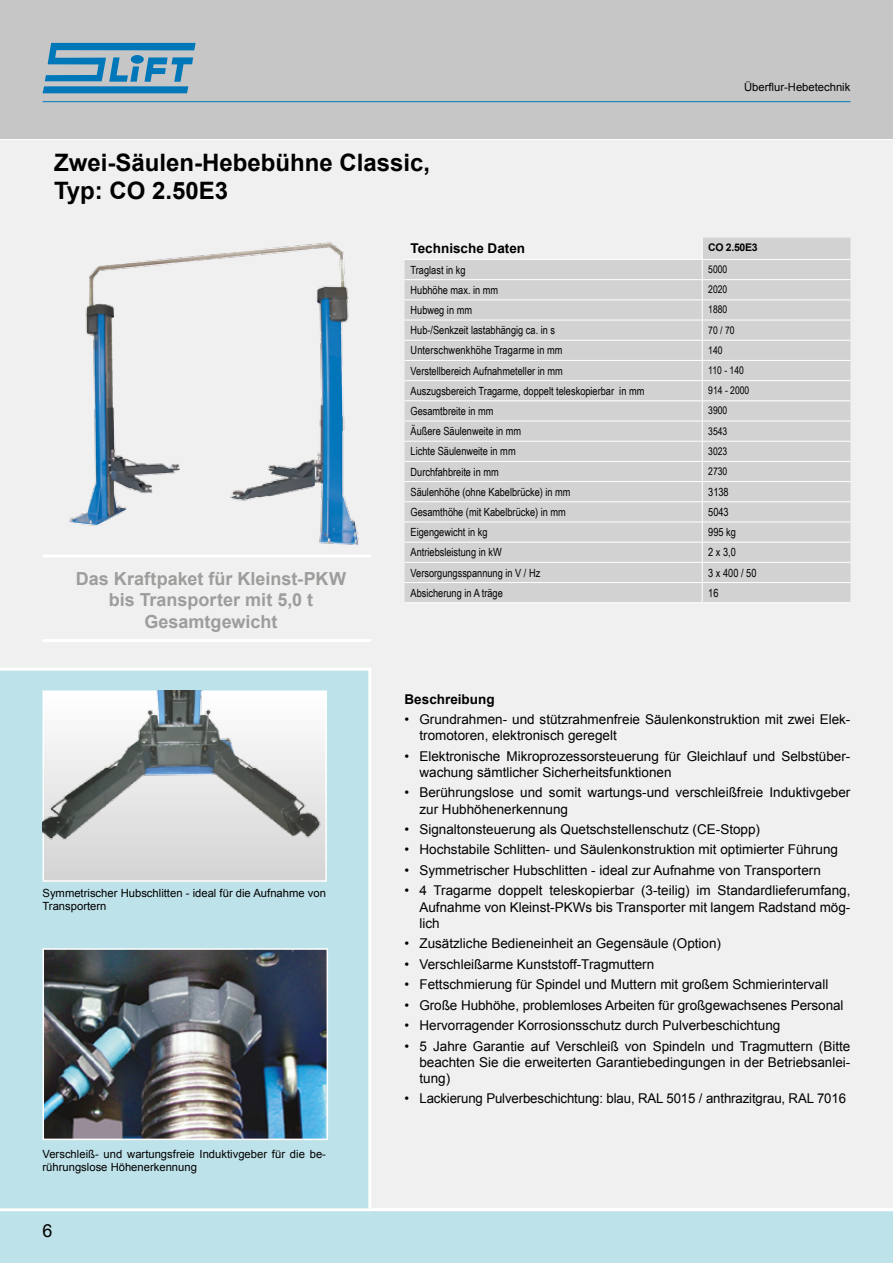
<style>
.page{position:relative;width:893px;height:1263px;background:#fff}
.page>*{position:absolute;margin:0;border:0;box-sizing:border-box;transform-origin:0 0}
.t1{font:700 24px/28.8px "Arial";color:#000}
.t2{font:700 18px/21.6px "Arial";color:#9d9d9c;text-align:center}
.t3{font:18px "Arial";color:#000}
.t4{font:13.5px/16.2px "Arial";color:#000}
.t5{font:700 13.5px "Arial";color:#000}
.t6{font:11.25px "Arial Narrow";color:#000}
.t7{font:11.25px/13.5px "Arial";color:#000}
.t8{font:10.5px "Arial Narrow";color:#000}
.t9{font:700 10.5px "Arial";letter-spacing:-.03em;color:#000}
</style>
<div class="page">
<div style="left:0;top:118px;width:893px;height:1102px;background:#f0f0f0"></div>
<div style="left:0;top:1209px;width:893px;height:54px;background:#bee2e9"></div>
<hr style="left:0;top:137px;width:893px;height:3px;background:#fff">
<div style="left:0;top:0;width:893px;height:139px;background:#c6c6c6"></div>
<svg style="left:43px;top:43px;width:153px;height:50px"></svg>
<hr style="left:43px;top:101px;width:807px;height:1px;background:#0077b9">
<hr style="left:0;top:1208px;width:893px;height:3px;background:#fff">
<div style="left:0;top:668px;width:371px;height:541px;background:#bee2e9"></div>
<hr style="left:43px;top:554px;width:328px;height:3px;background:#fff">
<hr style="left:43px;top:639px;width:328px;height:3px;background:#fff">
<img style="left:69px;top:242px;width:290px;height:303px">
<div style="left:43px;top:691px;width:283px;height:190px;background:#d5d5d5"></div>
<div style="left:43px;top:690px;width:284px;height:192px;border:2px solid #fff"></div>
<img style="left:46px;top:951px;width:279px;height:186px">
<div style="left:43px;top:948px;width:285px;height:192px;border:2px solid #fff"></div>
<img style="left:43px;top:690px;width:282px;height:171px">
<svg style="left:405px;top:238px;width:445px;height:364px;background:#d3d3d3"></svg>
<hr style="left:405px;top:259px;width:297px;height:1px;background:#fff">
<hr style="left:702px;top:259px;width:148px;height:1px;background:#fff">
<hr style="left:405px;top:279px;width:297px;height:1px;background:#fff">
<hr style="left:702px;top:279px;width:148px;height:1px;background:#fff">
<hr style="left:405px;top:299px;width:297px;height:1px;background:#fff">
<hr style="left:702px;top:299px;width:148px;height:1px;background:#fff">
<hr style="left:405px;top:320px;width:297px;height:1px;background:#fff">
<hr style="left:702px;top:320px;width:148px;height:1px;background:#fff">
<hr style="left:405px;top:340px;width:297px;height:1px;background:#fff">
<hr style="left:702px;top:340px;width:148px;height:1px;background:#fff">
<hr style="left:405px;top:360px;width:297px;height:1px;background:#fff">
<hr style="left:702px;top:360px;width:148px;height:1px;background:#fff">
<hr style="left:405px;top:380px;width:297px;height:1px;background:#fff">
<hr style="left:702px;top:380px;width:148px;height:1px;background:#fff">
<hr style="left:405px;top:400px;width:297px;height:1px;background:#fff">
<hr style="left:702px;top:400px;width:148px;height:1px;background:#fff">
<hr style="left:405px;top:421px;width:297px;height:1px;background:#fff">
<hr style="left:702px;top:421px;width:148px;height:1px;background:#fff">
<hr style="left:405px;top:441px;width:297px;height:1px;background:#fff">
<hr style="left:702px;top:441px;width:148px;height:1px;background:#fff">
<hr style="left:405px;top:461px;width:297px;height:1px;background:#fff">
<hr style="left:702px;top:461px;width:148px;height:1px;background:#fff">
<hr style="left:405px;top:481px;width:297px;height:1px;background:#fff">
<hr style="left:702px;top:481px;width:148px;height:1px;background:#fff">
<hr style="left:405px;top:501px;width:297px;height:1px;background:#fff">
<hr style="left:702px;top:501px;width:148px;height:1px;background:#fff">
<hr style="left:405px;top:522px;width:297px;height:1px;background:#fff">
<hr style="left:702px;top:522px;width:148px;height:1px;background:#fff">
<hr style="left:405px;top:542px;width:297px;height:1px;background:#fff">
<hr style="left:702px;top:542px;width:148px;height:1px;background:#fff">
<hr style="left:405px;top:562px;width:297px;height:1px;background:#fff">
<hr style="left:702px;top:562px;width:148px;height:1px;background:#fff">
<hr style="left:405px;top:582px;width:297px;height:1px;background:#fff">
<hr style="left:702px;top:582px;width:148px;height:1px;background:#fff">
<svg style="left:702px;top:238px;width:1px;height:364px"></svg>
<hr style="left:405px;top:602px;width:297px;height:1px;background:#fff">
<hr style="left:702px;top:602px;width:148px;height:1px;background:#fff">
<p class="t7" style="left:744px;top:81px;width:108px">Überflur-Hebetechnik</p>
<h1 class="t1" style="left:54px;top:148px;width:378px">Zwei-Säulen-Hebebühne Classic,<br>Typ: CO 2.50E3</h1>
<p class="t5" style="left:411px;top:240px;width:116px">Technische Daten</p>
<p class="t9" style="left:708px;top:241px;width:51px">CO 2.50E3</p>
<p class="t6" style="left:411px;top:261px;width:57px">Traglast in kg</p>
<p class="t8" style="left:708px;top:262px;width:21px">5000</p>
<p class="t6" style="left:411px;top:282px;width:89px">Hubhöhe max. in mm</p>
<p class="t8" style="left:708px;top:282px;width:21px">2020</p>
<p class="t6" style="left:411px;top:302px;width:63px">Hubweg in mm</p>
<p class="t8" style="left:708px;top:302px;width:21px">1880</p>
<p class="t6" style="left:411px;top:322px;width:146px">Hub-/Senkzeit lastabhängig ca. in s</p>
<p class="t8" style="left:708px;top:322px;width:28px">70 / 70</p>
<p class="t6" style="left:411px;top:342px;width:154px">Unterschwenkhöhe Tragarme in mm</p>
<p class="t8" style="left:708px;top:342px;width:16px">140</p>
<p class="t6" style="left:411px;top:362px;width:154px">Verstellbereich Aufnahmeteller in mm</p>
<p class="t8" style="left:708px;top:363px;width:37px">110 - 140</p>
<p class="t6" style="left:411px;top:383px;width:235px">Auszugsbereich Tragarme, doppelt teleskopierbar in mm</p>
<p class="t8" style="left:708px;top:383px;width:43px">914 - 2000</p>
<p class="t6" style="left:411px;top:403px;width:85px">Gesamtbreite in mm</p>
<p class="t8" style="left:708px;top:403px;width:21px">3900</p>
<p class="t6" style="left:411px;top:423px;width:112px">Äußere Säulenweite in mm</p>
<p class="t8" style="left:708px;top:423px;width:21px">3543</p>
<p class="t6" style="left:411px;top:443px;width:107px">Lichte Säulenweite in mm</p>
<p class="t8" style="left:708px;top:443px;width:21px">3023</p>
<p class="t6" style="left:411px;top:463px;width:90px">Durchfahbreite in mm</p>
<p class="t8" style="left:708px;top:464px;width:21px">2730</p>
<p class="t6" style="left:411px;top:483px;width:161px">Säulenhöhe (ohne Kabelbrücke) in mm</p>
<p class="t6" style="left:708px;top:483px;width:22px">3138</p>
<p class="t6" style="left:411px;top:504px;width:157px">Gesamthöhe (mit Kabelbrücke) in mm</p>
<p class="t6" style="left:708px;top:504px;width:22px">5043</p>
<p class="t6" style="left:411px;top:524px;width:78px">Eigengewicht in kg</p>
<p class="t6" style="left:708px;top:524px;width:29px">995 kg</p>
<p class="t6" style="left:411px;top:544px;width:93px">Antriebsleistung in kW</p>
<p class="t6" style="left:708px;top:544px;width:29px">2 x 3,0</p>
<p class="t6" style="left:411px;top:564px;width:131px">Versorgungsspannung in V / Hz</p>
<p class="t6" style="left:708px;top:564px;width:50px">3 x 400 / 50</p>
<p class="t6" style="left:411px;top:584px;width:94px">Absicherung in A träge</p>
<p class="t6" style="left:708px;top:584px;width:12px">16</p>
<h2 class="t2" style="left:76px;top:568px;width:272px">Das Kraftpaket für Kleinst-PKW bis Transporter mit 5,0 t<br>Gesamtgewicht</h2>
<p class="t7" style="left:43px;top:886px;width:285px">Symmetrischer Hubschlitten - ideal für die Aufnahme von<br>Transportern</p>
<p class="t7" style="left:43px;top:1147px;width:285px">Verschleiß- und wartungsfreie Induktivgeber für die be&shy;rührungslose Höhenerkennung</p>
<h2 class="t3" style="left:43px;top:1219px;width:12px">6</h2>
<p class="t5" style="left:405px;top:690px;width:92px">Beschreibung</p>
<p class="t4" style="left:419px;top:711px;width:432px;text-indent:-15px">• Grundrahmen- und stützrahmenfreie Säulenkonstruktion mit zwei Elek&shy;tromotoren, elektronisch geregelt</p>
<p class="t4" style="left:419px;top:748px;width:432px;text-indent:-15px">• Elektronische Mikroprozessorsteuerung für Gleichlauf und Selbstüber&shy;wachung sämtlicher Sicherheitsfunktionen</p>
<p class="t4" style="left:419px;top:785px;width:432px;text-indent:-15px">• Berührungslose und somit wartungs-und verschleißfreie Induktivgeber zur Hubhöhenerkennung</p>
<p class="t4" style="left:405px;top:821px;width:357px">• Signaltonsteuerung als Quetschstellenschutz (CE-Stopp)</p>
<p class="t4" style="left:405px;top:842px;width:435px">• Hochstabile Schlitten- und Säulenkonstruktion mit optimierter Führung</p>
<p class="t4" style="left:405px;top:862px;width:418px">• Symmetrischer Hubschlitten - ideal zur Aufnahme von Transportern</p>
<p class="t4" style="left:419px;top:883px;width:432px;text-align:justify;text-indent:-15px">• 4 Tragarme doppelt teleskopierbar (3-teilig) im Standardlieferumfang, Aufnahme von Kleinst-PKWs bis Transporter mit langem Radstand mög&shy;lich</p>
<p class="t4" style="left:405px;top:935px;width:318px">• Zusätzliche Bedieneinheit an Gegensäule (Option)</p>
<p class="t4" style="left:405px;top:956px;width:251px">• Verschleißarme Kunststoff-Tragmuttern</p>
<p class="t4" style="left:405px;top:976px;width:425px">• Fettschmierung für Spindel und Muttern mit großem Schmierintervall</p>
<p class="t4" style="left:405px;top:997px;width:440px">• Große Hubhöhe, problemloses Arbeiten für großgewachsenes Personal</p>
<p class="t4" style="left:405px;top:1017px;width:377px">• Hervorragender Korrosionsschutz durch Pulverbeschichtung</p>
<p class="t4" style="left:419px;top:1038px;width:432px;text-align:justify;text-indent:-15px">• 5 Jahre Garantie auf Verschleiß von Spindeln und Tragmuttern (Bitte beachten Sie die erweiterten Garantiebedingungen in der Betriebsanlei&shy;tung)</p>
<p class="t4" style="left:405px;top:1091px;width:443px">• Lackierung Pulverbeschichtung: blau, RAL 5015 / anthrazitgrau, RAL 7016</p>
</div>
